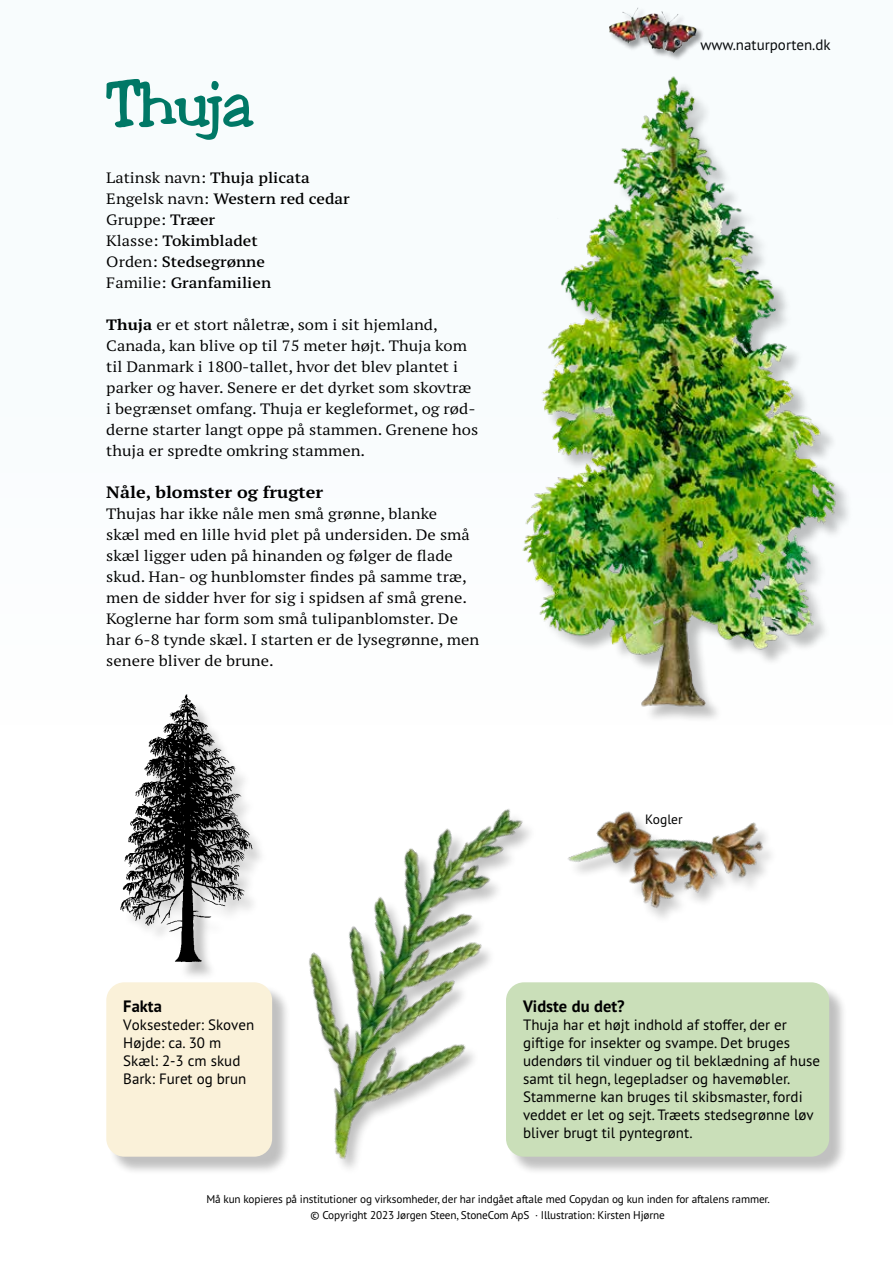
<style>
.page{position:relative;width:893px;height:1263px;background:#fafdfe}
.page>*{position:absolute;margin:0;border:0;box-sizing:border-box;transform-origin:0 0}
.t1{font:60px "Toledo";letter-spacing:-.025em;color:#007866}
.t2{font:700 expanded 16.5px "PT Serif Pro";color:#000}
.t3{font:700 16.5px "PT Sans Pro";color:#000}
.t4{font:expanded 15px/21px "PT Serif Pro";color:#000}
.t5{font:15px/18px "PT Sans Pro";color:#000}
.t6{font:600 expanded 15px/21px "PT Serif Pro";color:#000}
.t7{font:13.5px "PT Sans Pro";color:#000}
.t8{font:11.25px/16.5px "PT Sans Pro";letter-spacing:-.01em;color:#000;text-align:center}
.s1{font-weight:400}
.s2{font-weight:700}
</style>
<div class="page">
<div style="left:109px;top:984px;width:182px;height:191px;background:#000;opacity:.25"></div>
<div style="left:106px;top:982px;width:166px;height:175px;background:#faf1d9;border-radius:18px"></div>
<div style="left:508px;top:984px;width:340px;height:191px;background:#000;opacity:.25"></div>
<div style="left:506px;top:982px;width:323px;height:175px;background:#cadfb9;border-radius:18px"></div>
<img style="left:522px;top:76px;width:320px;height:636px">
<div style="left:124px;top:698px;width:145px;height:282px;background:#000;opacity:.25"></div>
<img style="left:120px;top:694px;width:134px;height:272px">
<img style="left:203px;top:769px;width:418px;height:402px">
<img style="left:552px;top:769px;width:219px;height:176px">
<h1 class="t1" style="left:106px;top:67px;width:148px">Thuja</h1>
<p class="t6" style="left:106px;top:166px;width:245px"><span class="s1">Latinsk navn:</span> Thuja plicata<br><span class="s1">Engelsk navn:</span> Western red cedar<br><span class="s1">Gruppe:</span> Træer<br><span class="s1">Klasse:</span> Tokimbladet<br><span class="s1">Orden:</span> Stedsegrønne<br><span class="s1">Familie:</span> Granfamilien</p>
<p class="t4" style="left:106px;top:313px;width:373px"><span class="s2">Thuja</span> er et stort nåletræ, som i sit hjemland, Canada, kan blive op til 75 meter højt. Thuja kom til Danmark i 1800-tallet, hvor det blev plantet i parker og haver. Senere er det dyrket som skovtræ i begrænset omfang. Thuja er kegleformet, og rød&shy;derne starter langt oppe på stammen. Grenene hos thuja er spredte omkring stammen.</p>
<p class="t2" style="left:106px;top:481px;width:218px">Nåle, blomster og frugter</p>
<p class="t4" style="left:106px;top:502px;width:374px">Thujas har ikke nåle men små grønne, blanke<br>skæl med en lille hvid plet på undersiden. De små skæl ligger uden på hinanden og følger de flade skud. Han- og hunblomster findes på samme træ, men de sidder hver for sig i spidsen af små grene.<br>Koglerne har form som små tulipanblomster. De har 6-8 tynde skæl. I starten er de lysegrønne, men senere bliver de brune.</p>
<p class="t5" style="left:701px;top:36px;width:132px">www.naturporten.dk</p>
<p class="t7" style="left:645px;top:810px;width:39px">Kogler</p>
<p class="t3" style="left:123px;top:995px;width:40px">Fakta</p>
<p class="t5" style="left:123px;top:1016px;width:133px">Voksesteder: Skoven<br>Højde: ca. 30 m<br>Skæl: 2-3 cm skud<br>Bark: Furet og brun</p>
<p class="t3" style="left:523px;top:995px;width:103px">Vidste du det?</p>
<p class="t5" style="left:523px;top:1015px;width:298px">Thuja har et højt indhold af stoffer, der er giftige for insekter og svampe. Det bruges udendørs til vinduer og til beklædning af huse samt til hegn, legepladser og havemøbler.<br>Stammerne kan bruges til skibsmaster, fordi veddet er let og sejt. Træets stedsegrønne løv bliver brugt til pyntegrønt.</p>
<p class="t8" style="left:206px;top:1190px;width:565px">Må kun kopieres på institutioner og virksomheder, der har indgået aftale med Copydan og kun inden for aftalens rammer. © Copyright 2023 Jørgen Steen, StoneCom ApS · Illustration: Kirsten Hjørne</p>
</div>
